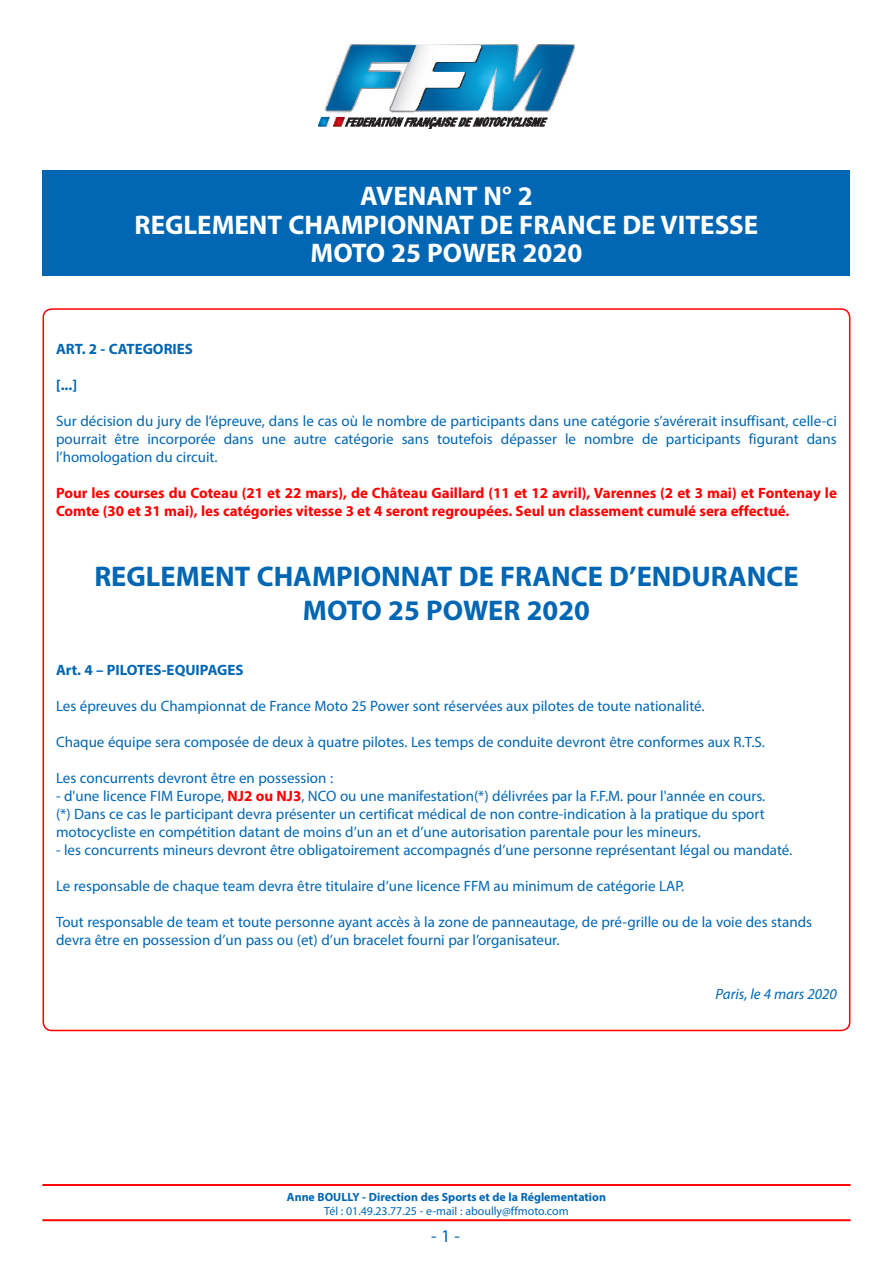
<style>
.page{position:relative;width:893px;height:1263px;background:#fff}
.page>*{position:absolute;margin:0;border:0;box-sizing:border-box;transform-origin:0 0}
.texte_base{font:700 28.5px "Myriad Pro";color:#0166b3}
.t1{font:700 27px "Myriad Pro";color:#fff}
.t2{font:18px "Myriad Pro";color:#0166b3}
.texte_base-2{font:15px/18px "Myriad Pro";color:#0166b3}
.texte_base-3{font:700 15px/18px "Myriad Pro";color:#f00}
.texte_base-4{font:700 15px "Myriad Pro";color:#0166b3}
.texte_base-5{font:italic 15px "Myriad Pro";color:#0166b3}
.t3{font:700 11.85px "Myriad Pro";color:#0166b3}
.t4{font:11.85px "Myriad Pro";color:#0166b3}
.s1{font-weight:700;color:#f00}
</style>
<div class="page">
<hr style="left:43px;top:1219px;width:807px;height:2px;background:#f00">
<div style="left:43px;top:170px;width:807px;height:106px;background:#0166b3"></div>
<img style="left:318px;top:45px;width:256px;height:83px">
<hr style="left:43px;top:1184px;width:807px;height:2px;background:#f00">
<p class="t1" style="left:360px;top:178px;width:174px">AVENANT N° 2</p>
<p class="t1" style="left:135px;top:207px;width:625px">REGLEMENT CHAMPIONNAT DE FRANCE DE VITESSE</p>
<p class="t1" style="left:310px;top:235px;width:273px">MOTO 25 POWER 2020</p>
<p class="texte_base-4" style="left:56px;top:339px;width:138px">ART. 2 - CATEGORIES</p>
<p class="texte_base-4" style="left:56px;top:375px;width:23px">[...]</p>
<p class="texte_base-2" style="left:56px;top:412px;width:782px;text-align:justify">Sur décision du jury de l’épreuve, dans le cas où le nombre de participants dans une catégorie s’avérerait insuffisant, celle-ci pourrait être incorporée dans une autre catégorie sans toutefois dépasser le nombre de participants figurant dans l’homologation du circuit.</p>
<p class="texte_base-3" style="left:56px;top:483px;width:782px">Pour les courses du Coteau (21 et 22 mars), de Château Gaillard (11 et 12 avril), Varennes (2 et 3 mai) et Fontenay le<br>Comte (30 et 31 mai), les catégories vitesse 3 et 4 seront regroupées. Seul un classement cumulé sera effectué.</p>
<p class="texte_base" style="left:94px;top:558px;width:706px">REGLEMENT CHAMPIONNAT DE FRANCE D’ENDURANCE</p>
<p class="texte_base" style="left:303px;top:592px;width:289px">MOTO 25 POWER 2020</p>
<p class="texte_base-4" style="left:56px;top:660px;width:189px">Art. 4 – PILOTES-EQUIPAGES</p>
<p class="texte_base-2" style="left:56px;top:696px;width:650px">Les épreuves du Championnat de France Moto 25 Power sont réservées aux pilotes de toute nationalité.</p>
<p class="texte_base-2" style="left:56px;top:732px;width:710px">Chaque équipe sera composée de deux à quatre pilotes. Les temps de conduite devront être conformes aux R.T.S.</p>
<p class="texte_base-2" style="left:56px;top:768px;width:279px">Les concurrents devront être en possession :</p>
<p class="texte_base-2" style="left:56px;top:786px;width:711px">- d'une licence FIM Europe, <span class="s1">NJ2 ou NJ3</span>, NCO ou une manifestation(*) délivrées par la F.F.M. pour l'année en cours.</p>
<p class="texte_base-2" style="left:56px;top:804px;width:710px">(*) Dans ce cas le participant devra présenter un certificat médical de non contre-indication à la pratique du sport motocycliste en compétition datant de moins d’un an et d’une autorisation parentale pour les mineurs.</p>
<p class="texte_base-2" style="left:56px;top:840px;width:738px">- les concurrents mineurs devront être obligatoirement accompagnés d’une personne représentant légal ou mandaté.</p>
<p class="texte_base-2" style="left:56px;top:876px;width:630px">Le responsable de chaque team devra être titulaire d’une licence FFM au minimum de catégorie LAP.</p>
<p class="texte_base-2" style="left:56px;top:912px;width:758px">Tout responsable de team et toute personne ayant accès à la zone de panneautage, de pré-grille ou de la voie des stands devra être en possession d’un pass ou (et) d’un bracelet fourni par l’organisateur.</p>
<p class="t3" style="left:287px;top:1189px;width:320px">Anne BOULLY - Direction des Sports et de la Réglementation</p>
<p class="t4" style="left:324px;top:1203px;width:246px">Tél : 01.49.23.77.25 - e-mail : aboully@ffmoto.com</p>
<p class="t2" style="left:431px;top:1225px;width:30px">- 1 -</p>
<p class="texte_base-5" style="left:716px;top:984px;width:123px">Paris, le 4 mars 2020</p>
</div>
